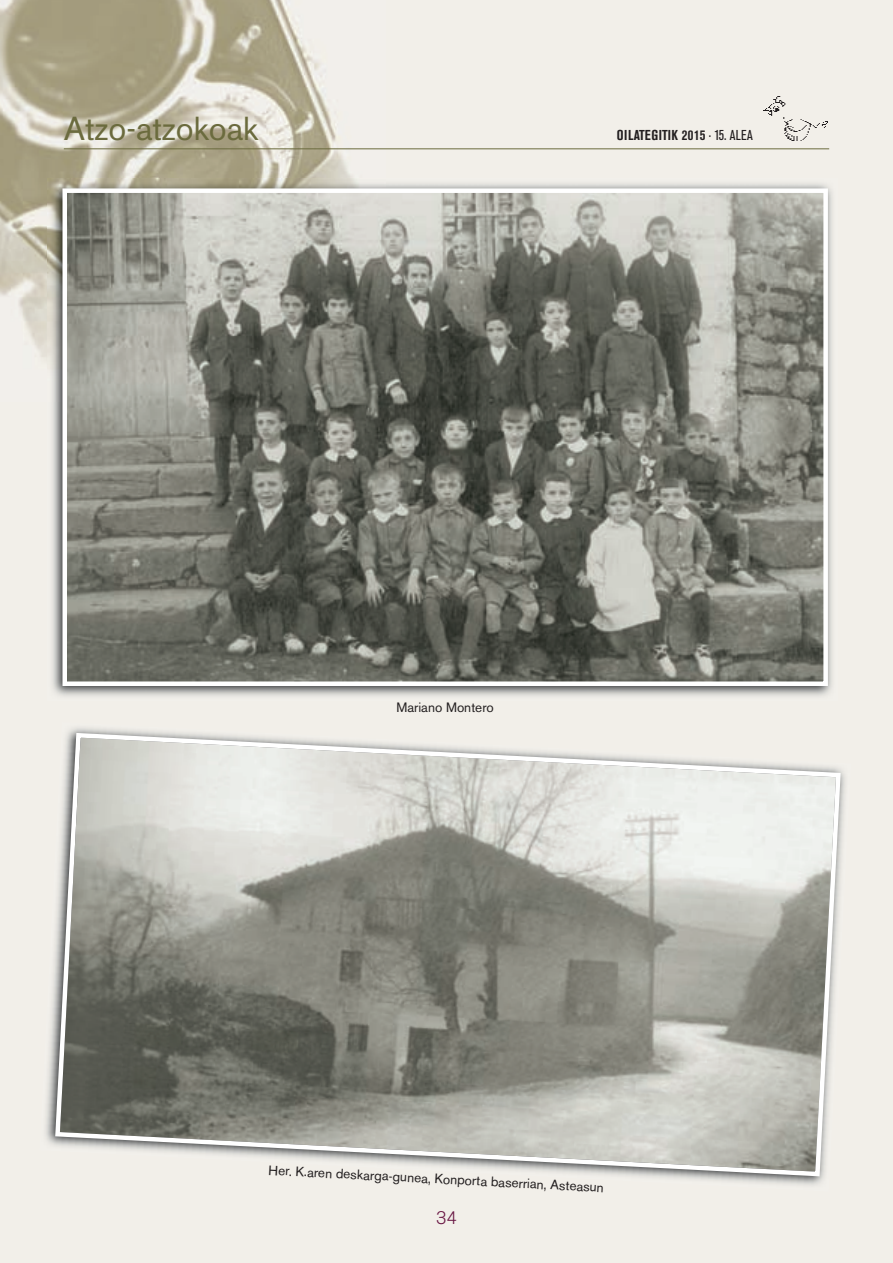
<style>
.page{position:relative;width:893px;height:1263px;background:#f2efe9}
.page>*{position:absolute;margin:0;border:0;box-sizing:border-box;transform-origin:0 0}
.t1{font:33px "Akzidenz Grotesk BE";color:#6b6b3e}
.t2{font:300 18px "Akzidenz Grotesk BE";color:#691643}
.t3{font:700 condensed 14.25px "Akzidenz Grotesk BE";letter-spacing:.035em;color:#231f20}
.t4{font:13.5px "Akzidenz Grotesk BE";color:#231f20}
.s1{font-weight:400}
</style>
<div class="page">
<img style="left:0;top:0;width:385px;height:178px">
<img style="left:0;top:178px;width:47px;height:180px">
<hr style="left:64px;top:148px;width:765px;height:1px;background:#6b6b3e">
<img style="left:763px;top:97px;width:64px;height:44px">
<svg style="left:53px;top:730px;width:790px;height:449px"></svg>
<img style="left:47px;top:178px;width:785px;height:518px">
<img style="left:67px;top:193px;width:756px;height:488px">
<div style="left:62px;top:188px;width:766px;height:498px;border:4px solid #fff"></div>
<h1 class="t1" style="left:64px;top:117px;width:196px">Atzo-atzokoak</h1>
<p class="t3" style="left:617px;top:130px;width:137px">OILATEGITIK 2015 <span class="s1">· 15. ALEA</span></p>
<p class="t4" style="left:397px;top:703px;width:99px">Mariano Montero</p>
<p class="t4" style="left:269px;top:1165px;width:337px;rotate:3deg">Her. K.aren deskarga-gunea, Konporta baserrian, Asteasun</p>
<h2 class="t2" style="left:436px;top:1211px;width:22px">34</h2>
</div>
